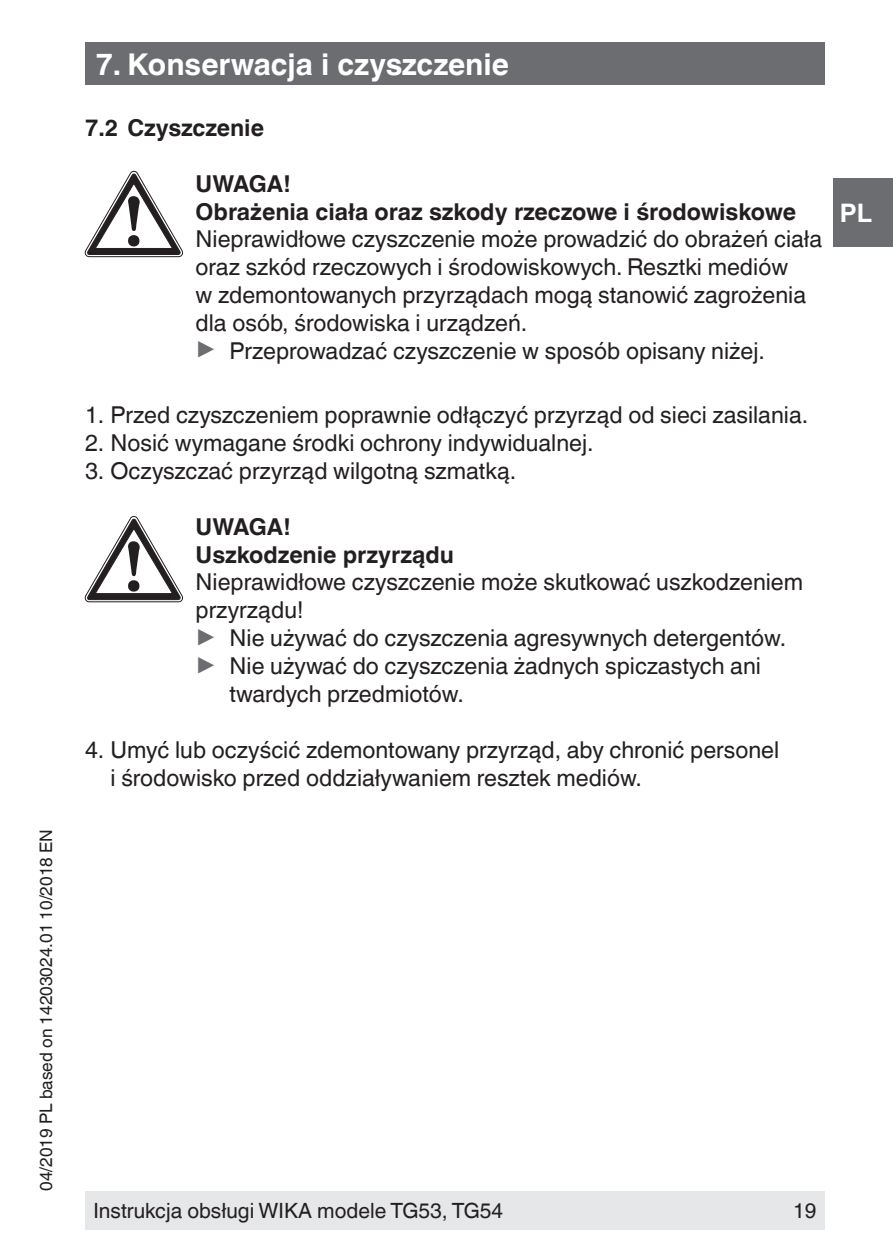
<style>
.page{position:relative;width:893px;height:1259px;background:#fff}
.page>*{position:absolute;margin:0;border:0;box-sizing:border-box;transform-origin:0 0}
.t1{font:700 30px "Helvetica World";color:#fff}
.t2{font:700 25.5px "Helvetica World";color:#fff}
.t3{font:23.4px/27.9px "Helvetica World";color:#231f20}
.t4{font:700 23.4px/27.9px "Helvetica World";color:#231f20}
.t5{font:21px "Helvetica World";color:#231f20}
.t6{font:17.4px "Helvetica World";color:#231f20}
.s1{font-size:26.7px;color:#6c6d70}
</style>
<div class="page">
<div style="left:85px;top:1191px;width:740px;height:38px;background:#e6e7e9"></div>
<div style="left:833px;top:179px;width:60px;height:68px;background:#6c6d70"></div>
<div style="left:85px;top:43px;width:740px;height:42px;background:#6c6d70"></div>
<svg style="left:85px;top:171px;width:98px;height:86px"></svg>
<svg style="left:85px;top:516px;width:98px;height:86px"></svg>
<p class="t6" style="left:36px;top:1191px;width:363px;rotate:-90deg">04/2019 PL based on 14203024.01 10/2018 EN</p>
<p class="t1" style="left:96px;top:47px;width:415px">7. Konserwacja i czyszczenie</p>
<p class="t4" style="left:85px;top:114px;width:181px">7.2 Czyszczenie</p>
<p class="t4" style="left:196px;top:170px;width:602px">UWAGA!<br>Obrażenia ciała oraz szkody rzeczowe i środowiskowe</p>
<p class="t3" style="left:196px;top:225px;width:628px">Nieprawidłowe czyszczenie może prowadzić do obrażeń ciała oraz szkód rzeczowych i środowiskowych. Resztki mediów<br>w zdemontowanych przyrządach mogą stanowić zagrożenia dla osób, środowiska i urządzeń.<br><span class="s1">▶</span> Przeprowadzać czyszczenie w sposób opisany niżej.</p>
<p class="t3" style="left:85px;top:401px;width:725px">1. Przed czyszczeniem poprawnie odłączyć przyrząd od sieci zasilania.</p>
<p class="t3" style="left:85px;top:429px;width:510px">2. Nosić wymagane środki ochrony indywidualnej.</p>
<p class="t3" style="left:85px;top:457px;width:433px">3. Oczyszczać przyrząd wilgotną szmatką.</p>
<p class="t4" style="left:196px;top:512px;width:260px">UWAGA!<br>Uszkodzenie przyrządu</p>
<p class="t3" style="left:196px;top:568px;width:609px">Nieprawidłowe czyszczenie może skutkować uszkodzeniem</p>
<p class="t3" style="left:196px;top:596px;width:109px">przyrządu!</p>
<p class="t3" style="left:196px;top:624px;width:592px"><span class="s1">▶</span> Nie używać do czyszczenia agresywnych detergentów.</p>
<p class="t3" style="left:196px;top:652px;width:567px"><span class="s1">▶</span> Nie używać do czyszczenia żadnych spiczastych ani</p>
<p class="t3" style="left:230px;top:680px;width:236px">twardych przedmiotów.</p>
<p class="t3" style="left:111px;top:736px;width:670px;text-indent:-26px">4. Umyć lub oczyścić zdemontowany przyrząd, aby chronić personel i środowisko przed oddziaływaniem resztek mediów.</p>
<p class="t2" style="left:840px;top:198px;width:34px">PL</p>
<p class="t5" style="left:94px;top:1198px;width:411px">Instrukcja obsługi WIKA modele TG53, TG54</p>
<p class="t5" style="left:793px;top:1198px;width:25px">19</p>
</div>
